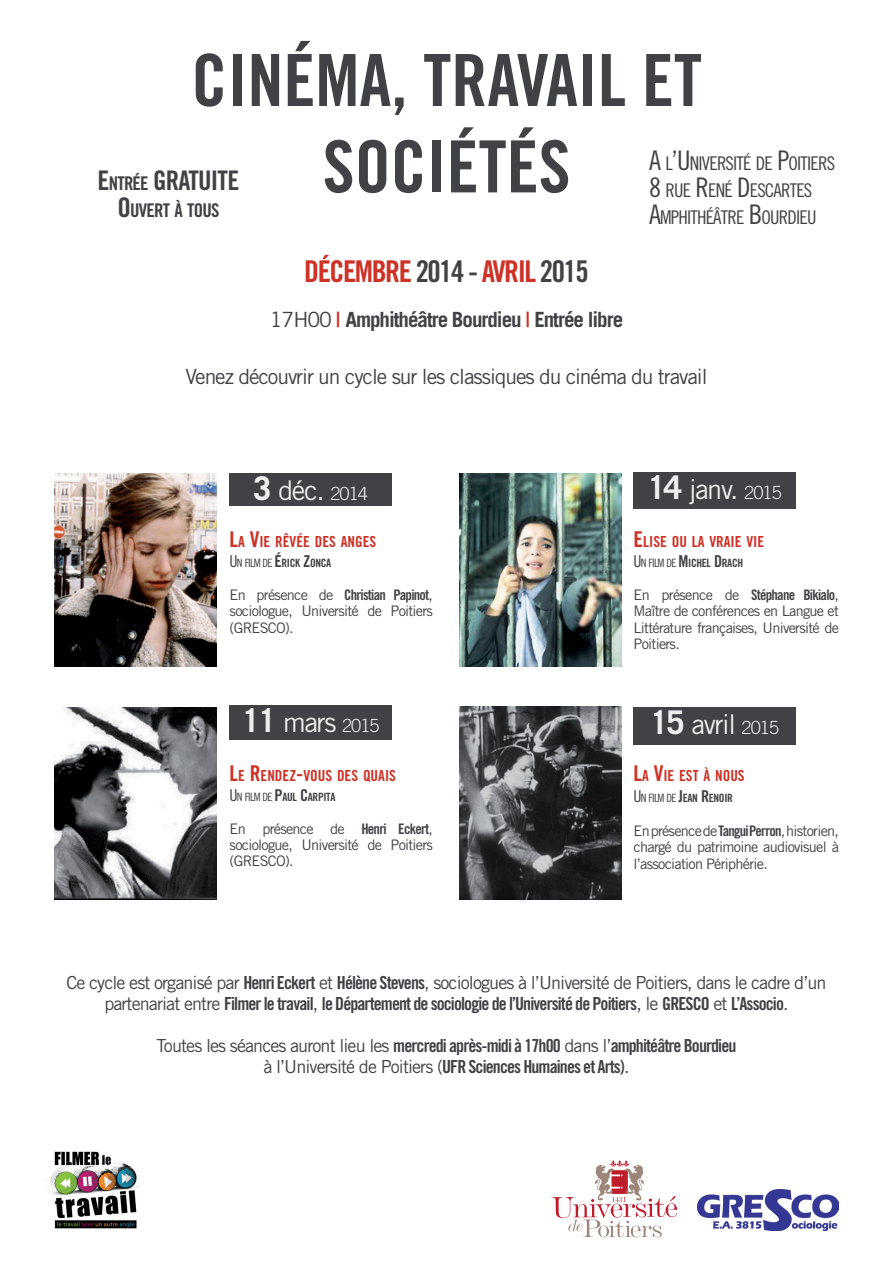
<style>
.page{position:relative;width:893px;height:1263px;background:#fff}
.page>*{position:absolute;margin:0;border:0;box-sizing:border-box;transform-origin:0 0}
.t1{font:72px/86.4px "Trade Gothic LT Std Bd Cn 20";color:#404245;text-align:center}
.t2{font:30px "Trade Gothic LT Std Bd Cn 20";letter-spacing:-.05em;color:#cd3227}
.t3{font:27.15px "Trade Gothic LT Std";letter-spacing:-.05em;color:#edefef}
.t4{font:27px "Trade Gothic LT Std Bd Cn 20";letter-spacing:-.03em;color:#404245}
.t5{font:21px "Trade Gothic LT Std";letter-spacing:-.05em;color:#404245}
.t6{font:700 21px "Trade Gothic LT Std";letter-spacing:-.05em;color:#404245}
.t7{font:18.9px/27px "Trade Gothic LT Std Cn 18";letter-spacing:-.045em;color:#404245}
.t8{font:18.9px "Trade Gothic LT Std Bd Cn 20";color:#404245}
.t9{font:18px/21px "Trade Gothic LT Std Bd Cn 20";letter-spacing:-.05em;color:#404245;text-align:center}
.t10{font:18px "Trade Gothic LT Std";letter-spacing:-.05em;color:#404245}
.t11{font:15.3px "Trade Gothic LT Std Bd Cn 20";color:#cd3227}
.t12{font:14.55px/16.4px "Trade Gothic LT Std";letter-spacing:-.05em;color:#404245;text-align:justify}
.t13{font:14.55px "Trade Gothic LT Std Bd Cn 20";letter-spacing:-.05em;color:#404245}
.t14{font:11.4px "Trade Gothic LT Std Bd Cn 20";letter-spacing:-.03em;color:#404245}
.s1{font-size:27px}
.s2{font-size:18.9px}
.s3{color:#404245}
.s4{font-weight:400}
.s5{font-family:"Trade Gothic LT Std Bd Cn 20";font-weight:400;color:#cd3227}
.s6{font-weight:700;font-size:32.7px}
.s7{font-weight:300;font-size:18.15px}
.s8{font-size:21.75px}
.s9{font-family:"Trade Gothic LT Std Cn 18";font-size:16.35px}
.s10{font-family:"Trade Gothic LT Std Cn 18"}
.s11{font-size:16.35px}
.s12{font-family:"Trade Gothic LT Std"}
.s13{font-family:"Trade Gothic LT Std Bd Cn 20"}
</style>
<div class="page">
<div style="left:230px;top:473px;width:162px;height:32px;background:#404245"></div>
<img style="left:54px;top:473px;width:162px;height:193px">
<div style="left:634px;top:472px;width:162px;height:36px;background:#404245"></div>
<img style="left:459px;top:473px;width:162px;height:193px">
<div style="left:634px;top:707px;width:162px;height:37px;background:#404245"></div>
<img style="left:459px;top:707px;width:162px;height:193px">
<div style="left:230px;top:705px;width:162px;height:35px;background:#404245"></div>
<img style="left:54px;top:707px;width:162px;height:193px">
<img style="left:50px;top:1151px;width:88px;height:78px">
<img style="left:697px;top:1189px;width:142px;height:41px">
<svg style="left:551px;top:1160px;width:126px;height:77px"></svg>
<h1 class="t1" style="left:191px;top:37px;width:512px">Cinéma, travail et sociétés</h1>
<p class="t7" style="left:649px;top:149px;width:188px"><span class="s1">A</span> L<span class="s1">’U</span>NIVERSITÉ DE <span class="s1">P</span>OITIERS<br><span class="s1">8</span> RUE <span class="s1">R</span> ENÉ <span class="s1">D</span> ESCARTES<br><span class="s1">A</span>MPHITHÉÂTRE <span class="s1">B</span>OURDIEU</p>
<h3 class="t4" style="left:98px;top:164px;width:143px">E<span class="s2">NTRÉE</span> GRATUITE</h3>
<p class="t8" style="left:118px;top:199px;width:103px"><span class="s1">O</span>UVERT À TOUS</p>
<h2 class="t2" style="left:304px;top:254px;width:286px">décembre <span class="s3">2014 -</span> Avril <span class="s3">2015</span></h2>
<h3 class="t6" style="left:270px;top:307px;width:355px"><span class="s4">17H00</span> <span class="s5">|</span> Amphithéâtre Bourdieu <span class="s5">|</span> Entrée libre</h3>
<h3 class="t5" style="left:185px;top:364px;width:524px">Venez découvrir un cycle sur les classiques du cinéma du travail</h3>
<h3 class="t3" style="left:253px;top:474px;width:116px"><span class="s6">3</span> déc. <span class="s7">2014</span></h3>
<p class="t11" style="left:230px;top:532px;width:148px"><span class="s8">L</span>A <span class="s8">V</span>IE RÊVÉE DES ANGES</p>
<p class="t14" style="left:230px;top:556px;width:103px"><span class="s9">U</span><span class="s10">N FILM DE</span> <span class="s11">É</span>RICK <span class="s11">Z</span>ONCA</p>
<p class="t13" style="left:230px;top:586px;width:205px"><span class="s12">En présence de</span> Christian Papinot<span class="s12">,</span></p>
<p class="t12" style="left:230px;top:603px;width:205px">sociologue, Université de Poitiers (GRESCO).</p>
<h3 class="t3" style="left:242px;top:706px;width:139px"><span class="s6">11</span> mars <span class="s7">2015</span></h3>
<p class="t11" style="left:230px;top:766px;width:168px"><span class="s8">L</span>E <span class="s8">R</span>ENDEZ<span class="s8">-</span>VOUS DES QUAIS</p>
<p class="t14" style="left:230px;top:790px;width:107px"><span class="s9">U</span><span class="s10">N FILM DE</span> <span class="s11">P</span>AUL <span class="s11">C</span>ARPITA</p>
<p class="t12" style="left:230px;top:820px;width:205px">En présence de <span class="s13">Henri Eckert</span>, sociologue, Université de Poitiers (GRESCO).</p>
<h3 class="t3" style="left:647px;top:473px;width:136px"><span class="s6">14</span> janv. <span class="s7">2015</span></h3>
<p class="t11" style="left:634px;top:533px;width:126px"><span class="s8">E</span>LISE OU LA VRAIE VIE</p>
<p class="t14" style="left:634px;top:556px;width:111px"><span class="s9">U</span><span class="s10">N FILM DE</span> <span class="s11">M</span>ICHEL <span class="s11">D</span>RACH</p>
<p class="t13" style="left:634px;top:586px;width:207px"><span class="s12">En présence de</span> Stéphane Bikialo<span class="s12">,</span></p>
<p class="t12" style="left:634px;top:603px;width:207px">Maître de conférences en Langue et Littérature françaises, Université de Poitiers.</p>
<h3 class="t3" style="left:650px;top:708px;width:131px"><span class="s6">15</span> avril <span class="s7">2015</span></h3>
<p class="t11" style="left:634px;top:766px;width:113px"><span class="s8">L</span>A <span class="s8">V</span>IE ESTÀNOUS</p>
<p class="t14" style="left:634px;top:791px;width:101px"><span class="s9">U</span><span class="s10">NFILMDE</span><span class="s11">J</span>EAN <span class="s11">R</span>ENOIR</p>
<p class="t12" style="left:634px;top:822px;width:207px">En présence de<span class="s13">Tangui Perron</span>, historien, chargé du patrimoine audiovisuel à l’association Périphérie.</p>
<p class="t10" style="left:66px;top:972px;width:762px">Ce cycle est organisé par <span class="s13">Henri Eckert</span> et <span class="s13">Hélène Stevens</span>, sociologues à l’Université de Poitiers, dans le cadre d’un</p>
<p class="t9" style="left:104px;top:993px;width:686px"><span class="s12">partenariat entre</span> Filmer le travail<span class="s12">,</span> le Département de sociologie de l’Université de Poitiers<span class="s12">, le</span> GRESCO <span class="s12">et</span> L’Associo<span class="s12">.</span></p>
<p class="t9" style="left:156px;top:1035px;width:581px"><span class="s12">Toutes les séances auront lieu les</span> mercredi après-midi à 17h00 <span class="s12">dans l’</span>amphitéâtre Bourdieu <span class="s12">à l’Université de Poitiers (</span>UFR Sciences Humaines et Arts)<span class="s12">.</span></p>
</div>
